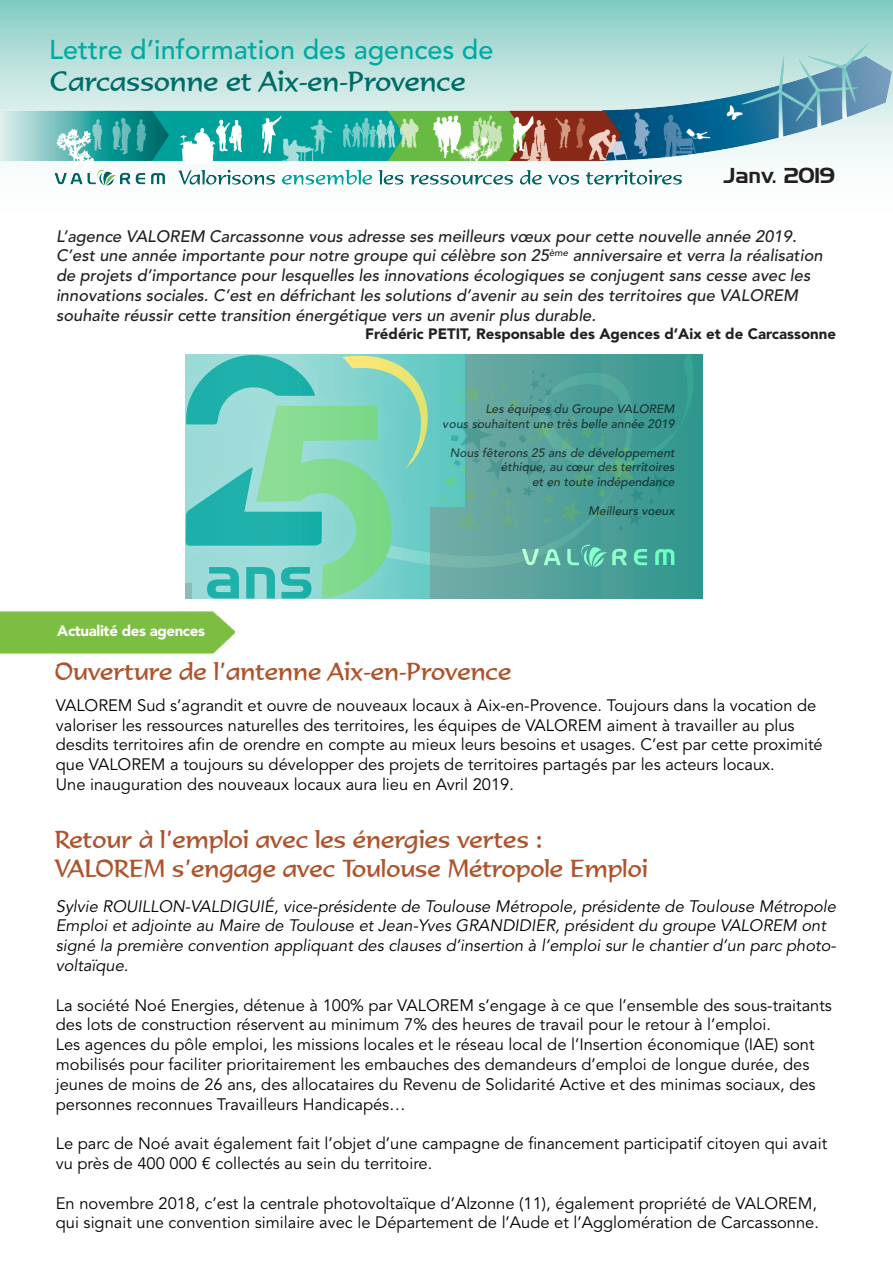
<style>
.page{position:relative;width:893px;height:1263px;background:#fff}
.page>*{position:absolute;margin:0;border:0;box-sizing:border-box;transform-origin:0 0}
.t1{font:500 27px "Avenir LT Std";color:#00a9a3}
.t2{font:27px "Formal 436 BT";color:#006c67}
.t3{font:24px/28.8px "Formal 436 BT";color:#ae532c}
.t4{font:21px "Handel Gothic BT";letter-spacing:-.01em;color:#231f20}
.t5{font:16.5px/19.8px "Avenir LT Std";color:#000002}
.t6{font:italic 500 16.5px/19.8px "Avenir LT Std";color:#231f20}
.t7{font:italic 16.5px/19.8px "Avenir LT Std";color:#000002}
.t8{font:900 15px "Avenir LT Std";color:#231f20}
.t9{font:900 15px "Avenir LT Std";letter-spacing:-.025em;color:#fff}
.t10{font:italic 500 12.15px/14.5px "Avenir LT Std";color:#000001;text-align:right}
</style>
<div class="page">
<div style="left:186px;top:355px;width:516px;height:243px;background:#30978f"></div>
<svg style="left:674px;top:355px;width:19px;height:210px"></svg>
<svg style="left:186px;top:355px;width:488px;height:243px;background:#65bbab"></svg>
<svg style="left:0;top:0;width:893px;height:36px;background:#8fd0c9"></svg>
<img style="left:0;top:36px;width:893px;height:150px">
<img style="left:0;top:611px;width:235px;height:44px">
<h1 class="t1" style="left:49px;top:34px;width:446px">Lettre d’information des agences de</h1>
<h1 class="t2" style="left:50px;top:65px;width:418px">Carcassonne et Aix-en-Provence</h1>
<p class="t4" style="left:724px;top:163px;width:113px">Janv. 2019</p>
<p class="t6" style="left:56px;top:226px;width:768px">L’agence VALOREM Carcassonne vous adresse ses meilleurs vœux pour cette nouvelle année 2019.<br>C’est une année importante pour notre groupe qui célèbre son 25<sup>ème</sup> anniversaire et verra la réalisation de projets d’importance pour lesquelles les innovations écologiques se conjugent sans cesse avec les innovations sociales. C’est en défrichant les solutions d’avenir au sein des territoires que VALOREM souhaite réussir cette transition énergétique vers un avenir plus durable.</p>
<p class="t8" style="left:365px;top:325px;width:472px">Frédéric PETIT, Responsable des Agences d’Aix et de Carcassonne</p>
<p class="t9" style="left:57px;top:622px;width:149px">Actualité des agences</p>
<p class="t10" style="left:443px;top:402px;width:233px">Les équipes du Groupe VALOREM<br>vous souhaitent une très belle année 2019</p>
<p class="t10" style="left:450px;top:446px;width:226px">Nous fêterons 25 ans de développement éthique, au cœur des territoires<br>et en toute indépendance</p>
<p class="t10" style="left:588px;top:504px;width:88px">Meilleurs voeux</p>
<h2 class="t3" style="left:55px;top:657px;width:458px">Ouverture de l’antenne Aix-en-Provence</h2>
<p class="t5" style="left:56px;top:696px;width:768px">VALOREM Sud s’agrandit et ouvre de nouveaux locaux à Aix-en-Provence. Toujours dans la vocation de valoriser les ressources naturelles des territoires, les équipes de VALOREM aiment à travailler au plus desdits territoires afin de orendre en compte au mieux leurs besoins et usages. C’est par cette proximité que VALOREM a toujours su développer des projets de territoires partagés par les acteurs locaux.<br>Une inauguration des nouveaux locaux aura lieu en Avril 2019.</p>
<h2 class="t3" style="left:55px;top:825px;width:594px">Retour à l’emploi avec les énergies vertes :<br>VALOREM s’engage avec Toulouse Métropole Emploi</h2>
<p class="t7" style="left:56px;top:896px;width:782px">Sylvie ROUILLON-VALDIGUIÉ, vice-présidente de Toulouse Métropole, présidente de Toulouse Métropole Emploi et adjointe au Maire de Toulouse et Jean-Yves GRANDIDIER, président du groupe VALOREM ont signé la première convention appliquant des clauses d’insertion à l’emploi sur le chantier d’un parc photo&shy;voltaïque.</p>
<p class="t5" style="left:56px;top:995px;width:778px">La société Noé Energies, détenue à 100% par VALOREM s’engage à ce que l’ensemble des sous-traitants des lots de construction réservent au minimum 7% des heures de travail pour le retour à l’emploi.<br>Les agences du pôle emploi, les missions locales et le réseau local de l’Insertion économique (IAE) sont mobilisés pour faciliter prioritairement les embauches des demandeurs d’emploi de longue durée, des jeunes de moins de 26 ans, des allocataires du Revenu de Solidarité Active et des minimas sociaux, des personnes reconnues Travailleurs Handicapés…</p>
<p class="t5" style="left:56px;top:1134px;width:773px">Le parc de Noé avait également fait l’objet d’une campagne de financement participatif citoyen qui avait vu près de 400 000 € collectés au sein du territoire.</p>
<p class="t5" style="left:56px;top:1193px;width:765px">En novembre 2018, c’est la centrale photovoltaïque d’Alzonne (11), également propriété de VALOREM, qui signait une convention similaire avec le Département de l’Aude et l’Agglomération de Carcassonne.</p>
</div>
